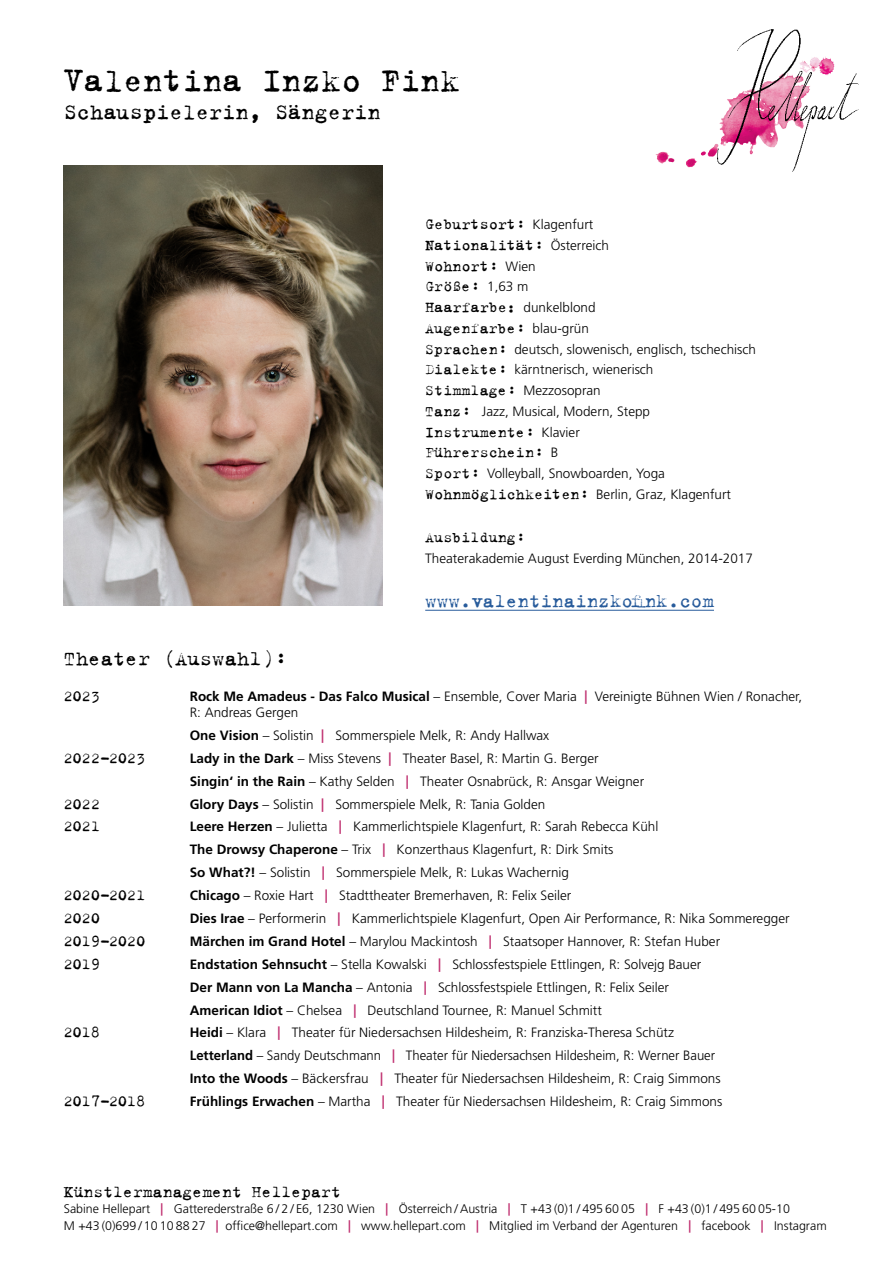
<style>
.page{position:relative;width:893px;height:1263px;background:#fff}
.page>*{position:absolute;margin:0;border:0;box-sizing:border-box;transform-origin:0 0}
.t1{font:36px "Trixie";color:#000}
.t2{font:24px "Trixie";color:#000}
.t3{font:22.5px "Trixie Text";color:#000}
.t4{font:21px "Trixie Text";color:#275b9b}
.t5{font:18px "Trixie Text";color:#000}
.t6{font:16.5px/20.7px "Trixie Text";color:#000}
.t7{font:16.5px/20.7px "Trixie";color:#000}
.t8{font:300 13.5px/23px "Frutiger LT Std";color:#000}
.t9{font:300 13.5px "Frutiger";color:#000}
.t10{font:300 12.45px/16.5px "Frutiger LT Std";color:#000}
.s1{font-family:"Trixie Text"}
.s2{font-family:"Frutiger LT Std";font-weight:300;font-size:13.5px}
.s3{font-family:"Trixie";font-weight:400;font-size:16.5px}
.s4{font-family:"Trixie Text";font-weight:400;font-size:16.5px}
.s5{font-family:"Frutiger CE";font-weight:700}
.s6{font-family:"Frutiger CE";font-weight:700;color:#bf2d6e}
</style>
<div class="page">
<img style="left:705px;top:29px;width:154px;height:143px">
<img style="left:64px;top:166px;width:319px;height:440px">
<hr style="left:425px;top:610px;width:289px;height:1px;background:#275b9b">
<h1 class="t1" style="left:64px;top:57px;width:398px">Valentina Inzko Fink</h1>
<h2 class="t2" style="left:64px;top:97px;width:318px">Schauspielerin, Sängerin</h2>
<p class="t7" style="left:425px;top:213px;width:185px">Geburtsort<span class="s1">:</span> <span class="s2">Klagenfurt<br></span>Nationalität<span class="s1">:</span> <span class="s2">Österreich<br></span>Wohnort<span class="s1">:</span> <span class="s2">Wien</span></p>
<p class="t6" style="left:425px;top:276px;width:105px">Größe: <span class="s2">1,63 m</span></p>
<p class="t8" style="left:425px;top:296px;width:172px"><span class="s3">Haarfarbe:</span> dunkelblond</p>
<p class="t6" style="left:425px;top:318px;width:165px">Augenfarbe: <span class="s2">blau-grün</span></p>
<p class="t8" style="left:425px;top:339px;width:332px;line-height:20.7px"><span class="s4">Sprachen:</span> deutsch, slowenisch, englisch, tschechisch <span class="s4">Dialekte:</span> kärntnerisch, wienerisch<br><span class="s4">Stimmlage:</span> Mezzosopran<br><span class="s4">Tanz:</span> Jazz, Musical, Modern, Stepp</p>
<p class="t6" style="left:425px;top:421px;width:156px">Instrumente: <span class="s2">Klavier<br></span>Führerschein: <span class="s2">B</span></p>
<p class="t8" style="left:425px;top:463px;width:307px;line-height:20.7px"><span class="s4">Sport:</span> Volleyball, Snowboarden, Yoga<br><span class="s3">Wohnmöglichkeiten</span><span class="s4">:</span> Berlin, Graz, Klagenfurt</p>
<p class="t6" style="left:425px;top:526px;width:101px">Ausbildung:</p>
<p class="t9" style="left:425px;top:550px;width:329px">Theaterakademie August Everding München, 2014-2017</p>
<h3 class="t4" style="left:425px;top:589px;width:290px">www.valentinainzkofink.com</h3>
<h3 class="t3" style="left:64px;top:645px;width:224px">Theater (Auswahl):</h3>
<p class="t6" style="left:64px;top:685px;width:38px">2023</p>
<p class="t8" style="left:190px;top:688px;width:614px;line-height:16.5px"><span class="s5">Rock Me Amadeus - Das Falco Musical</span> – Ensemble, Cover Maria <span class="s6">|</span> Vereinigte Bühnen Wien / Ronacher,<br>R: Andreas Gergen</p>
<p class="t8" style="left:190px;top:724px;width:361px"><span class="s5">One Vision</span> – Solistin <span class="s6">|</span> Sommerspiele Melk, R: Andy Hallwax</p>
<p class="t6" style="left:64px;top:747px;width:83px">2022-2023</p>
<p class="t8" style="left:190px;top:747px;width:456px"><span class="s5">Lady in the Dark</span> – Miss Stevens <span class="s6">|</span> Theater Basel, R: Martin G. Berger<br><span class="s5">Singin‘ in the Rain</span> – Kathy Selden <span class="s6">|</span> Theater Osnabrück, R: Ansgar Weigner</p>
<p class="t6" style="left:64px;top:793px;width:38px">2022</p>
<p class="t8" style="left:190px;top:793px;width:357px"><span class="s5">Glory Days</span> – Solistin <span class="s6">|</span> Sommerspiele Melk, R: Tania Golden</p>
<p class="t6" style="left:64px;top:816px;width:38px">2021</p>
<p class="t8" style="left:190px;top:815px;width:470px"><span class="s5">Leere Herzen</span> – Julietta <span class="s6">|</span> Kammerlichtspiele Klagenfurt, R: Sarah Rebecca Kühl<br><span class="s5">The Drowsy Chaperone</span> – Trix <span class="s6">|</span> Konzerthaus Klagenfurt, R: Dirk Smits<br><span class="s5">So What?!</span> – Solistin <span class="s6">|</span> Sommerspiele Melk, R: Lukas Wachernig</p>
<p class="t6" style="left:64px;top:885px;width:83px">2020–2021</p>
<p class="t8" style="left:190px;top:884px;width:383px"><span class="s5">Chicago</span> – Roxie Hart <span class="s6">|</span> Stadttheater Bremerhaven, R: Felix Seiler</p>
<p class="t6" style="left:64px;top:908px;width:38px">2020</p>
<p class="t8" style="left:190px;top:907px;width:601px"><span class="s5">Dies Irae</span> – Performerin <span class="s6">|</span> Kammerlichtspiele Klagenfurt, Open Air Performance, R: Nika Sommeregger</p>
<p class="t6" style="left:64px;top:931px;width:83px">2019–2020</p>
<p class="t8" style="left:190px;top:930px;width:532px"><span class="s5">Märchen im Grand Hotel</span> – Marylou Mackintosh <span class="s6">|</span> Staatsoper Hannover, R: Stefan Huber</p>
<p class="t6" style="left:64px;top:953px;width:38px">2019</p>
<p class="t8" style="left:190px;top:953px;width:513px"><span class="s5">Endstation Sehnsucht</span> – Stella Kowalski <span class="s6">|</span> Schlossfestspiele Ettlingen, R: Solvejg Bauer<br><span class="s5">Der Mann von La Mancha</span> – Antonia <span class="s6">|</span> Schlossfestspiele Ettlingen, R: Felix Seiler<br><span class="s5">American Idiot</span> – Chelsea <span class="s6">|</span> Deutschland Tournee, R: Manuel Schmitt</p>
<p class="t6" style="left:64px;top:1022px;width:38px">2018</p>
<p class="t8" style="left:190px;top:1021px;width:532px"><span class="s5">Heidi</span> – Klara <span class="s6">|</span> Theater für Niedersachsen Hildesheim, R: Franziska-Theresa Schütz<br><span class="s5">Letterland</span> – Sandy Deutschmann <span class="s6">|</span> Theater für Niedersachsen Hildesheim, R: Werner Bauer<br><span class="s5">Into the Woods</span> – Bäckersfrau <span class="s6">|</span> Theater für Niedersachsen Hildesheim, R: Craig Simmons</p>
<p class="t6" style="left:64px;top:1091px;width:83px">2017–2018</p>
<p class="t8" style="left:190px;top:1090px;width:534px"><span class="s5">Frühlings Erwachen</span> – Martha <span class="s6">|</span> Theater für Niedersachsen Hildesheim, R: Craig Simmons</p>
<h3 class="t5" style="left:64px;top:1181px;width:279px">Künstlermanagement Hellepart</h3>
<p class="t10" style="left:64px;top:1201px;width:764px">Sabine Hellepart <span class="s6">|</span> Gatterederstraße 6 / 2 / E6, 1230 Wien <span class="s6">|</span> Österreich / Austria <span class="s6">|</span> T +43 (0)1 / 495 60 05 <span class="s6">|</span> F +43 (0)1 / 495 60 05-10<br>M +43 (0)699 / 10 10 88 27 <span class="s6">|</span> office@hellepart.com <span class="s6">|</span> www.hellepart.com <span class="s6">|</span> Mitglied im Verband der Agenturen <span class="s6">|</span> facebook <span class="s6">|</span> Instagram</p>
</div>
